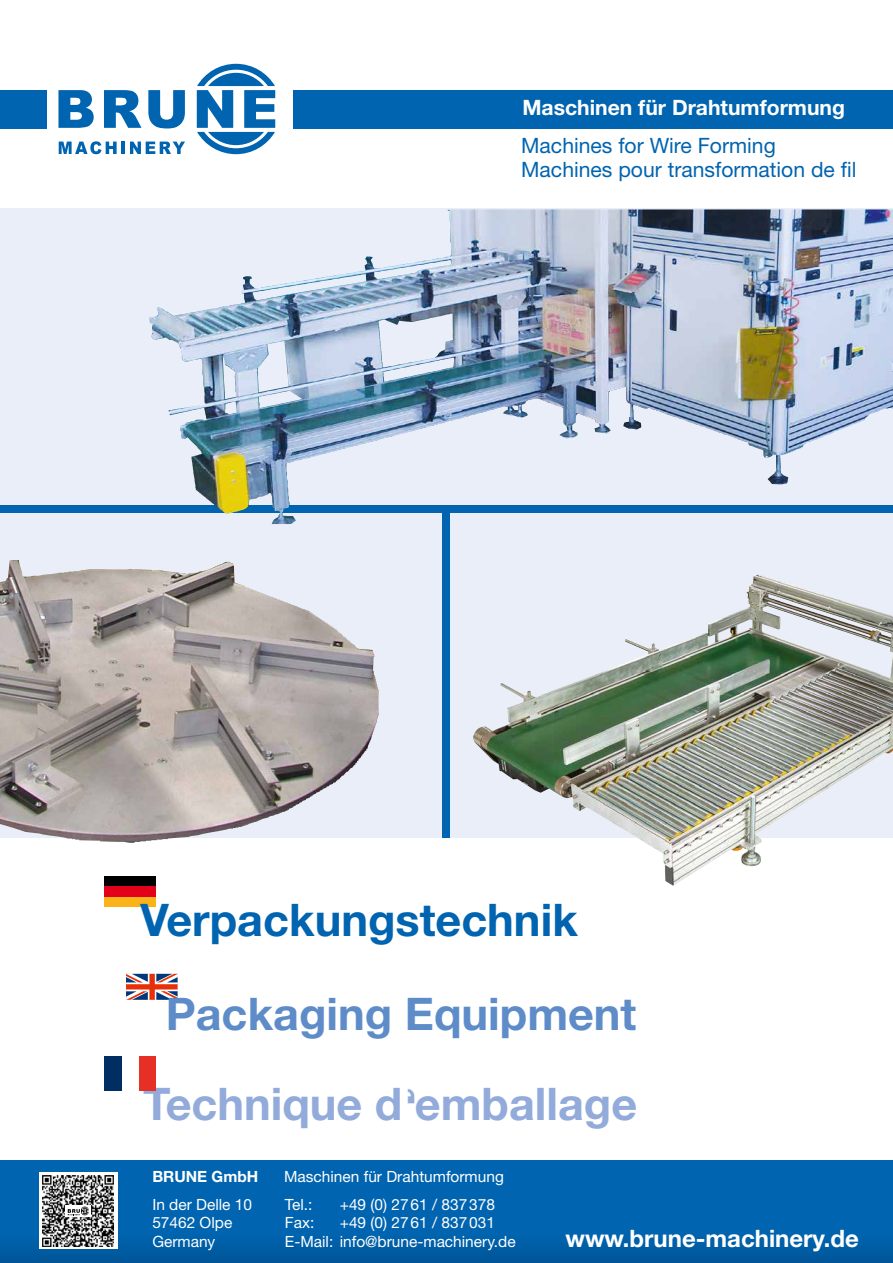
<style>
.page{position:relative;width:893px;height:1263px;background:#fff}
.page>*{position:absolute;margin:0;border:0;box-sizing:border-box;transform-origin:0 0}
.t1{font:700 45px "Helvetica Neue LT Std";color:#92abda}
.t2{font:700 45px "Helvetica Neue LT Std";color:#0064b0}
.t3{font:700 45px "Helvetica Neue LT Std";color:#5e8cc9}
.t4{font:700 24px "Helvetica Neue LT Std";color:#fff}
.t5{font:21.15px "Helvetica Neue LT Std";color:#0064b0}
.t6{font:700 21.15px "Helvetica Neue LT Std";color:#fff}
.t7{font:15.45px/18.6px "Helvetica Neue LT Std";color:#fff}
.t8{font:700 15.45px "Helvetica Neue LT Std";color:#fff}
</style>
<div class="page">
<div style="left:0;top:90px;width:47px;height:39px;background:#0064b0"></div>
<div style="left:293px;top:90px;width:600px;height:39px;background:#0064b0"></div>
<svg style="left:58px;top:90px;width:36px;height:38px"></svg>
<svg style="left:104px;top:90px;width:37px;height:38px"></svg>
<svg style="left:148px;top:90px;width:37px;height:38px"></svg>
<svg style="left:197px;top:64px;width:78px;height:90px"></svg>
<svg style="left:59px;top:141px;width:58px;height:13px"></svg>
<hr style="left:121px;top:142px;width:4px;height:12px;background:#0064b0">
<svg style="left:130px;top:142px;width:55px;height:12px"></svg>
<div style="left:0;top:1161px;width:893px;height:102px;background:linear-gradient(to bottom,#0067b5,#005da4)"></div>
<div style="left:39px;top:1173px;width:79px;height:76px;background:linear-gradient(to right,#fff,#fff)"></div>
<img style="left:43px;top:1175px;width:71px;height:71px">
<svg style="left:65px;top:1205px;width:26px;height:12px"></svg>
<svg style="left:68px;top:1206px;width:21px;height:9px"></svg>
<div style="left:104px;top:1057px;width:51px;height:34px;background:#e63025"></div>
<div style="left:104px;top:1057px;width:34px;height:34px;background:#fff"></div>
<div style="left:104px;top:1057px;width:17px;height:34px;background:#002d62"></div>
<div style="left:104px;top:876px;width:52px;height:10px;background:#000"></div>
<div style="left:104px;top:897px;width:52px;height:10px;background:#fab319"></div>
<div style="left:104px;top:886px;width:52px;height:11px;background:#e3001b"></div>
<svg style="left:126px;top:974px;width:52px;height:26px"></svg>
<img style="left:0;top:208px;width:893px;height:630px">
<img style="left:553px;top:574px;width:325px;height:311px">
<img style="left:877px;top:611px;width:16px;height:146px">
<img style="left:473px;top:683px;width:81px;height:110px">
<div style="left:0;top:506px;width:893px;height:7px;background:#0064b0"></div>
<div style="left:443px;top:509px;width:7px;height:329px;background:#0064b0"></div>
<img style="left:0;top:560px;width:378px;height:283px">
<img style="left:229px;top:209px;width:222px;height:97px">
<h3 class="t6" style="left:522px;top:94px;width:324px">Maschinen für Drahtumformung</h3>
<h3 class="t5" style="left:521px;top:132px;width:256px">Machines for Wire Forming</h3>
<h3 class="t5" style="left:521px;top:157px;width:337px">Machines pour transformation de fil</h3>
<h1 class="t2" style="left:141px;top:892px;width:439px">Verpackungstechnik</h1>
<h1 class="t3" style="left:166px;top:986px;width:472px">Packaging Equipment</h1>
<h1 class="t1" style="left:143px;top:1076px;width:495px">Technique d emballage</h1>
<p class="t8" style="left:152px;top:1167px;width:107px">BRUNE GmbH</p>
<p class="t7" style="left:284px;top:1163px;width:221px;line-height:27.5px">Maschinen für Drahtumformung<br>Tel.:</p>
<p class="t7" style="left:340px;top:1195px;width:157px">+49 (0) 2761 / 837378</p>
<p class="t7" style="left:152px;top:1195px;width:101px">In der Delle 10<br>57462 Olpe<br>Germany</p>
<p class="t7" style="left:285px;top:1213px;width:232px;text-indent:55px">+49 (0) 2761 / 837031<br>E-Mail: info@brune-machinery.de</p>
<p class="t7" style="left:285px;top:1213px;width:31px">Fax:</p>
<h2 class="t4" style="left:566px;top:1224px;width:295px">www.brune-machinery.de</h2>
</div>
